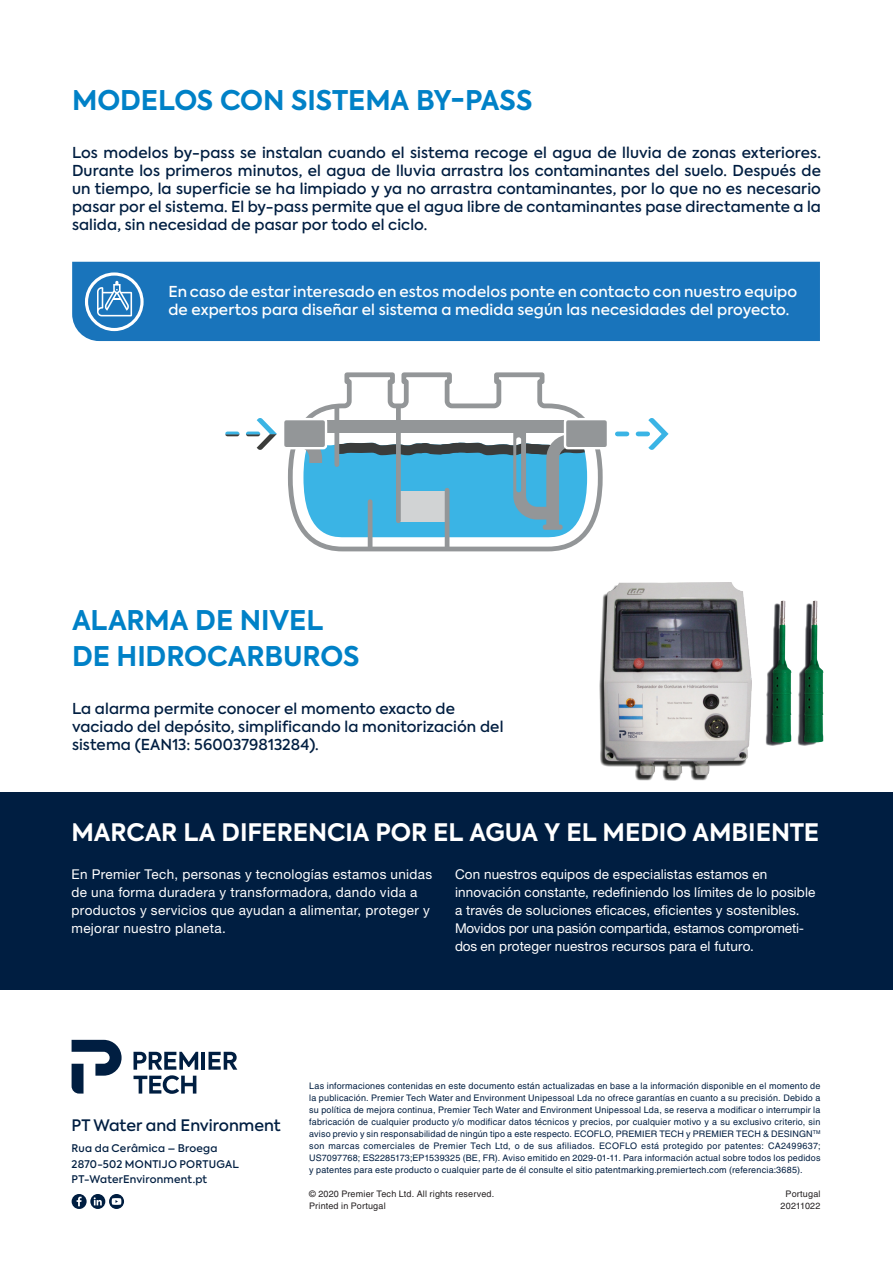
<style>
.page{position:relative;width:893px;height:1263px;background:#fff}
.page>*{position:absolute;margin:0;border:0;box-sizing:border-box;transform-origin:0 0}
.Sous-titre{font:700 27px/36px "Axiforma";letter-spacing:-.005em;color:#0081c7}
.t1{font:700 24px "Axiforma";color:#fff}
.Back_info{font:500 15.75px "Axiforma";color:#001e41}
.Sous-titre-2{font:500 15px/18px "Axiforma";letter-spacing:.005em;color:#001e41;text-align:justify}
.Sous-titre-3{font:500 15px/18px "Axiforma";letter-spacing:.005em;color:#fff}
.t2{font:13.5px/18px "Helvetica Neue LT Std";letter-spacing:.01em;color:#fff}
.Back_info-2{font:500 10.5px "Axiforma";letter-spacing:.02em;color:#001e41}
.t3{font:9px/12px "Helvetica LT Std";letter-spacing:.02em;color:#001e41;text-align:justify}
.t4{font:9px "Helvetica LT Std";letter-spacing:.02em;color:#231f20}
</style>
<div class="page">
<img style="left:765px;top:600px;width:22px;height:146px">
<img style="left:787px;top:600px;width:37px;height:146px">
<img style="left:599px;top:582px;width:153px;height:199px">
<div style="left:72px;top:262px;width:748px;height:79px;background:#1974bb"></div>
<svg style="left:305px;top:372px;width:298px;height:180px"></svg>
<div style="left:318px;top:420px;width:251px;height:13px;background:#939698"></div>
<svg style="left:648px;top:418px;width:21px;height:32px"></svg>
<div style="left:638px;top:431px;width:10px;height:5px;background:#3ab4e5"></div>
<div style="left:617px;top:431px;width:10px;height:5px;background:#3ab4e5"></div>
<svg style="left:246px;top:431px;width:14px;height:5px"></svg>
<svg style="left:225px;top:431px;width:15px;height:5px"></svg>
<svg style="left:257px;top:418px;width:20px;height:32px"></svg>
<hr style="left:368px;top:502px;width:4px;height:46px;background:#939698">
<div style="left:334px;top:407px;width:5px;height:58px;background:#939698"></div>
<div style="left:564px;top:418px;width:45px;height:31px;border:5px solid #fff;border-radius:2px"></div>
<div style="left:566px;top:420px;width:41px;height:27px;background:#939698;border:4px solid #939698"></div>
<div style="left:282px;top:418px;width:45px;height:31px;border:5px solid #fff;border-radius:2px"></div>
<div style="left:284px;top:420px;width:41px;height:27px;background:#939698;border:4px solid #939698"></div>
<svg style="left:284px;top:426px;width:303px;height:111px"></svg>
<div style="left:396px;top:406px;width:5px;height:115px;background:#939698"></div>
<hr style="left:445px;top:490px;width:4px;height:57px;background:#939698">
<svg style="left:85px;top:272px;width:59px;height:59px"></svg>
<div style="left:0;top:792px;width:893px;height:198px;background:#001e41"></div>
<svg style="left:72px;top:1194px;width:52px;height:15px"></svg>
<hr style="left:202px;top:1052px;width:3px;height:18px;background:#001e41">
<svg style="left:209px;top:1052px;width:28px;height:18px"></svg>
<svg style="left:72px;top:1040px;width:50px;height:53px"></svg>
<svg style="left:134px;top:1052px;width:64px;height:42px"></svg>
<p class="Sous-titre" style="left:72px;top:83px;width:462px">MODELOS CON SISTEMA BY-PASS</p>
<p class="Sous-titre-2" style="left:72px;top:144px;width:750px">Los modelos by-pass se instalan cuando el sistema recoge el agua de lluvia de zonas exteriores.<br>Durante los primeros minutos, el agua de lluvia arrastra los contaminantes del suelo. Después de un tiempo, la superficie se ha limpiado y ya no arrastra contaminantes, por lo que no es necesario pasar por el sistema. El by-pass permite que el agua libre de contaminantes pase directamente a la salida, sin necesidad de pasar por todo el ciclo.</p>
<p class="Sous-titre-3" style="left:168px;top:283px;width:630px">En caso de estar interesado en estos modelos ponte en contacto con nuestro equipo de expertos para diseñar el sistema a medida según las necesidades del proyecto.</p>
<p class="Sous-titre" style="left:72px;top:603px;width:289px">ALARMA DE NIVEL<br>DE HIDROCARBUROS</p>
<p class="Sous-titre-2" style="left:72px;top:700px;width:433px;text-align:left">La alarma permite conocer el momento exacto de vaciado del depósito, simplificando la monitorización del sistema (EAN13: 5600379813284).</p>
<p class="t1" style="left:72px;top:815px;width:749px">MARCAR LA DIFERENCIA POR EL AGUA Y EL MEDIO AMBIENTE</p>
<p class="t2" style="left:72px;top:865px;width:362px">En Premier Tech, personas y tecnologías estamos unidas de una forma duradera y transformadora, dando vida a productos y servicios que ayudan a alimentar, proteger y mejorar nuestro planeta.</p>
<p class="t2" style="left:455px;top:865px;width:362px">Con nuestros equipos de especialistas estamos en innovación constante, redefiniendo los límites de lo posible a través de soluciones eficaces, eficientes y sostenibles.<br>Movidos por una pasión compartida, estamos comprometi&shy;dos en proteger nuestros recursos para el futuro.</p>
<p class="Back_info" style="left:72px;top:1115px;width:211px">PT Water and Environment</p>
<p class="Back_info-2" style="left:72px;top:1141px;width:147px">Rua da Cerâmica – Broega</p>
<p class="Back_info-2" style="left:72px;top:1157px;width:169px">2870-502 MONTIJO PORTUGAL</p>
<p class="Back_info-2" style="left:72px;top:1173px;width:137px">PT-WaterEnvironment.pt</p>
<p class="t3" style="left:309px;top:1080px;width:513px">Las informaciones contenidas en este documento están actualizadas en base a la información disponible en el momento de la publicación. Premier Tech Water and Environment Unipessoal Lda no ofrece garantías en cuanto a su precisión. Debido a su política de mejora continua, Premier Tech Water and Environment Unipessoal Lda, se reserva a modificar o interrumpir la fabricación de cualquier producto y/o modificar datos técnicos y precios, por cualquier motivo y a su exclusivo criterio, sin aviso previo y sin responsabilidad de ningún tipo a este respecto. ECOFLO, PREMIER TECH y PREMIER TECH &amp; DESINGN<sup>TM </sup>son marcas comerciales de Premier Tech Ltd, o de sus afiliados. ECOFLO está protegido por patentes: CA2499637; US7097768; ES2285173;EP1539325 (BE, FR). Aviso emitido en 2029-01-11. Para información actual sobre todos los pedidos y patentes para este producto o cualquier parte de él consulte el sitio patentmarking.premiertech.com (referencia:3685).</p>
<p class="t4" style="left:309px;top:1188px;width:187px">© 2020 Premier Tech Ltd. All rights reserved.</p>
<p class="t4" style="left:309px;top:1200px;width:78px">Printed in Portugal</p>
<p class="t4" style="left:786px;top:1188px;width:36px">Portugal</p>
<p class="t4" style="left:781px;top:1200px;width:41px">20211022</p>
</div>
